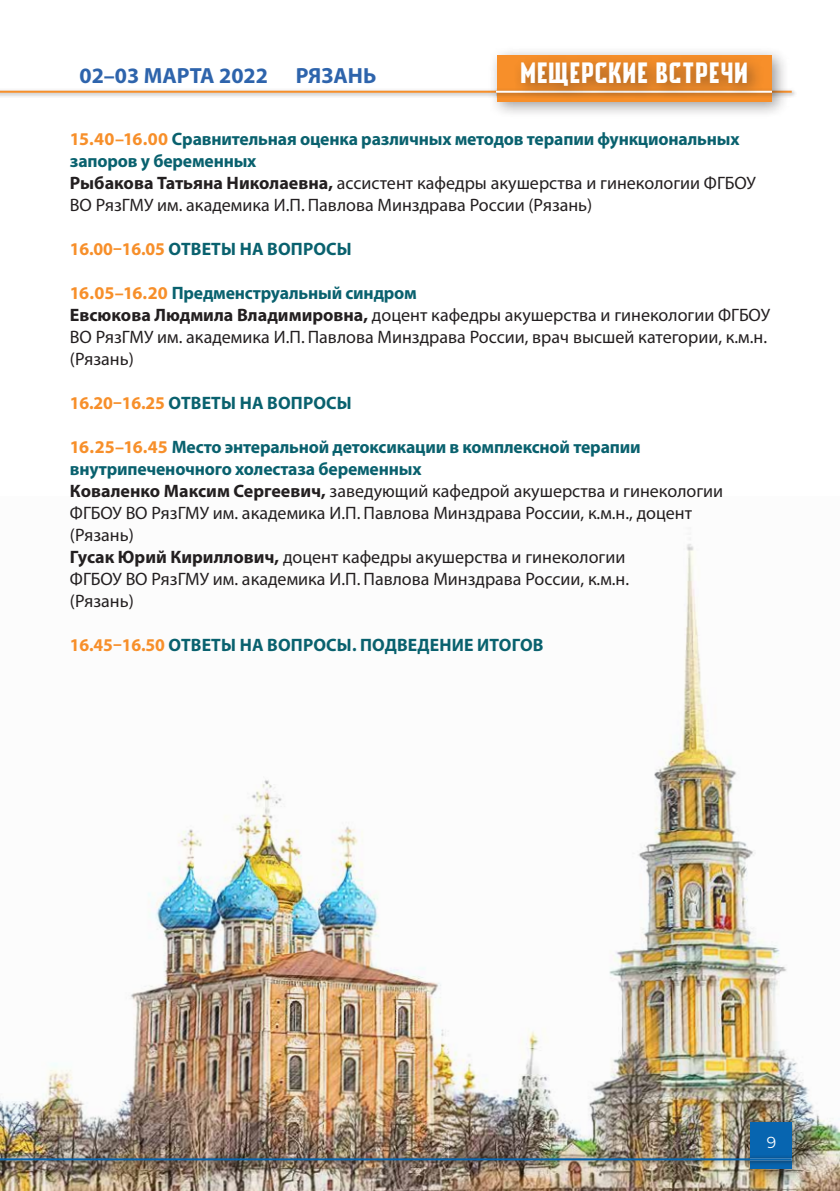
<style>
.page{position:relative;width:840px;height:1191px;background:#fff}
.page>*{position:absolute;margin:0;border:0;box-sizing:border-box;transform-origin:0 0}
.t1{font:28px "Cubadak RU Sby Daymarius";color:#fff}
.t2{font:700 22px "Myriad Pro";color:#2e64ac}
.t3{font:18px/22px "Myriad Pro";color:#231f20}
.t4{font:700 18px "Myriad Pro";letter-spacing:-.01em;color:#09616e}
.t5{font:16px "Montserrat";color:#fff}
.s1{font-weight:700;color:#f78f2a}
.s2{font-weight:700;color:#09616e}
.s3{font-weight:700}
.s4{color:#f78f2a}
</style>
<div class="page">
<div style="left:0;top:88px;width:796px;height:10px;background:#231f20;opacity:.45"></div>
<hr style="left:0;top:91px;width:791px;height:2px;background:#f78f2a">
<div style="left:487px;top:46px;width:302px;height:73px;background:#231f20;opacity:.45"></div>
<div style="left:496px;top:55px;width:275px;height:46px;background:#f78f2a"></div>
<div style="left:496px;top:88px;width:275px;height:10px;background:#231f20;opacity:.45"></div>
<hr style="left:496px;top:91px;width:275px;height:2px;background:#fff">
<div style="left:512px;top:53px;width:251px;height:49px;background:#231f20;opacity:.45"></div>
<img style="left:0;top:538px;width:839px;height:653px">
<div style="left:740px;top:1113px;width:69px;height:74px;background:#231f20;opacity:.45"></div>
<div style="left:749px;top:1123px;width:42px;height:46px;background:#0765b0"></div>
<div style="left:0;top:1155px;width:796px;height:10px;background:#231f20;opacity:.45"></div>
<hr style="left:0;top:1158px;width:791px;height:2px;background:#0765b0">
<p class="t2" style="left:79px;top:61px;width:190px">02–03 МАРТА 2022</p>
<p class="t2" style="left:295px;top:61px;width:28px">РЯЗАНЬ</p>
<h1 class="t1" style="left:520px;top:56px;width:32px">МЕЩЕРСКИЕ</h1>
<h1 class="t1" style="left:655px;top:56px;width:14px">ВСТРЕЧИ</h1>
<p class="t3" style="left:70px;top:127px;width:687px"><span class="s1">15.40–16.00</span> <span class="s2">Сравнительная оценка различных методов терапии функциональных запоров у беременных<br></span><span class="s3">Рыбакова Татьяна Николаевна,</span> ассистент кафедры акушерства и гинекологии ФГБОУ ВО РязГМУ им. академика И.П. Павлова Минздрава России (Рязань)</p>
<p class="t4" style="left:70px;top:237px;width:210px"><span class="s4">16.00–16.05</span> Ответы на вопро</p>
<p class="t4" style="left:326px;top:237px;width:27px">сы</p>
<p class="t3" style="left:70px;top:281px;width:701px"><span class="s1">16.05–16.20</span> <span class="s2">Предменструальный синдром<br></span><span class="s3">Евсюкова Людмила Владимировна,</span> доцент кафедры акушерства и гинекологии ФГБОУ ВО РязГМУ им. академика И.П. Павлова Минздрава России, врач высшей категории, к.м.н. (Рязань)</p>
<p class="t4" style="left:70px;top:391px;width:210px"><span class="s4">16.20–16.25</span> Ответы на вопро</p>
<p class="t4" style="left:326px;top:391px;width:27px">сы</p>
<p class="t3" style="left:70px;top:435px;width:654px"><span class="s1">16.25–16.45</span> <span class="s2">Место энтеральной детоксикации в комплексной терапии внутрипеченочного холестаза беременных<br></span><span class="s3">Коваленко Максим Сергеевич,</span> заведующий кафедрой акушерства и гинекологии ФГБОУ ВО РязГМУ им. академика И.П. Павлова Минздрава России, к.м.н., доцент (Рязань)<br><span class="s3">Гусак Юрий Кириллович,</span> доцент кафедры акушерства и гинекологии<br>ФГБОУ ВО РязГМУ им. академика И.П. Павлова Минздрава России, к.м.н.<br>(Рязань)</p>
<p class="t4" style="left:70px;top:633px;width:210px"><span class="s4">16.45–16.50</span> Ответы на вопро</p>
<p class="t4" style="left:326px;top:633px;width:59px">сы. Подв</p>
<p class="t4" style="left:407px;top:633px;width:103px">едение итогов</p>
<p class="t5" style="left:766px;top:1131px;width:11px">9</p>
</div>
